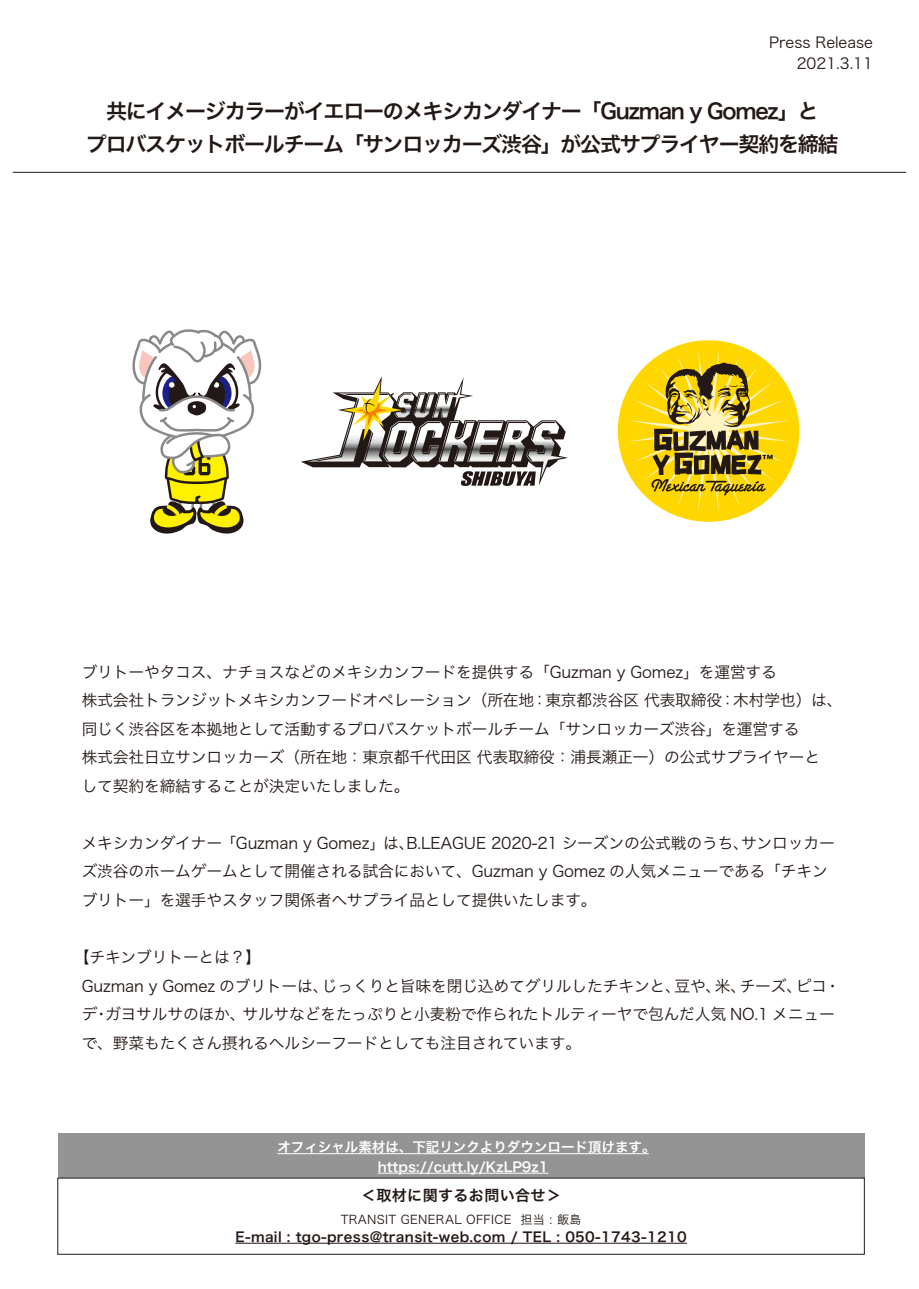
<style>
.page{position:relative;width:919px;height:1289px;background:#fff}
.page>*{position:absolute;margin:0;border:0;box-sizing:border-box;transform-origin:0 0}
.t1{font:21px/33px "Hira Kaku Pro W6";letter-spacing:-.06em;color:#221815;text-align:center}
.t2{font:15.75px/28.5px "Hira Kaku Pro N W3";letter-spacing:-.01em;color:#221815}
.t3{font:15px/21px "Hira Kaku Pro W3";color:#221815;text-align:right}
.t4{font:15px "Hira Kaku Pro W6";letter-spacing:.025em;color:#221815}
.t5{font:13.5px/19.5px "Hira Kaku Pro W6";color:#fff;text-align:center}
.t6{font:13.5px "Hira Kaku Pro W6";letter-spacing:.025em;color:#221815}
.t7{font:12px "Hira Kaku Pro W3";letter-spacing:.025em;color:#221815}
</style>
<div class="page">
<div style="left:58px;top:1133px;width:806px;height:45px;background:#949495"></div>
<hr style="left:13px;top:172px;width:893px;height:1px;background:#221815">
<hr style="left:235px;top:1242px;width:452px;height:1px;background:#221815">
<hr style="left:277px;top:1153px;width:371px;height:1px;background:#fff">
<hr style="left:377px;top:1172px;width:171px;height:1px;background:#fff">
<div style="left:617px;top:340px;width:182px;height:182px;background:#ffd700;border-radius:50%"></div>
<svg style="left:627px;top:349px;width:163px;height:163px"></svg>
<svg style="left:301px;top:376px;width:267px;height:110px"></svg>
<svg style="left:132px;top:329px;width:129px;height:205px"></svg>
<p class="t3" style="left:769px;top:31px;width:105px">Press Release<br>2021.3.11</p>
<h1 class="t1" style="left:86px;top:94px;width:754px">共にイメージカラーがイエローのメキシカンダイナー「Guzman y Gomez」と<br>プロバスケットボールチーム「サンロッカーズ渋谷」が公式サプライヤー契約を締結</h1>
<p class="t2" style="left:82px;top:656px;width:762px">ブリトーやタコス、ナチョスなどのメキシカンフードを提供する「Guzman y Gomez」を運営する<br>株式会社トランジットメキシカンフードオペレーション（所在地：東京都渋谷区 代表取締役：木村学也）は、同じく渋谷区を本拠地として活動するプロバスケットボールチーム「サンロッカーズ渋谷」を運営する<br>株式会社日立サンロッカーズ（所在地：東京都千代田区 代表取締役：浦長瀬正一）の公式サプライヤーと<br>して契約を締結することが決定いたしました。</p>
<p class="t2" style="left:82px;top:827px;width:754px">メキシカンダイナー「Guzman y Gomez」は、B.LEAGUE 2020-21 シーズンの公式戦のうち、サンロッカーズ渋谷のホームゲームとして開催される試合において、Guzman y Gomez の人気メニューである「チキンブリトー」を選手やスタッフ関係者へサプライ品として提供いたします。</p>
<p class="t2" style="left:82px;top:941px;width:760px;text-indent:-8px">【チキンブリトーとは？】<br>Guzman y Gomez のブリトーは、じっくりと旨味を閉じ込めてグリルしたチキンと、豆や、米、チーズ、ピコ・デ・ガヨサルサのほか、サルサなどをたっぷりと小麦粉で作られたトルティーヤで包んだ人気 NO.1 メニューで、野菜もたくさん摂れるヘルシーフードとしても注目されています。</p>
<p class="t5" style="left:277px;top:1136px;width:379px">オフィシャル素材は、下記リンクよりダウンロード頂けます。https://cutt.ly/KzLP9z1</p>
<p class="t4" style="left:361px;top:1181px;width:201px">＜取材に関するお問い合せ＞</p>
<p class="t7" style="left:340px;top:1208px;width:242px">TRANSIT GENERAL OFFICE 担当 : 飯島</p>
<p class="t6" style="left:235px;top:1224px;width:452px">E-mail : tgo-press@transit-web.com / TEL : 050-1743-1210</p>
</div>
